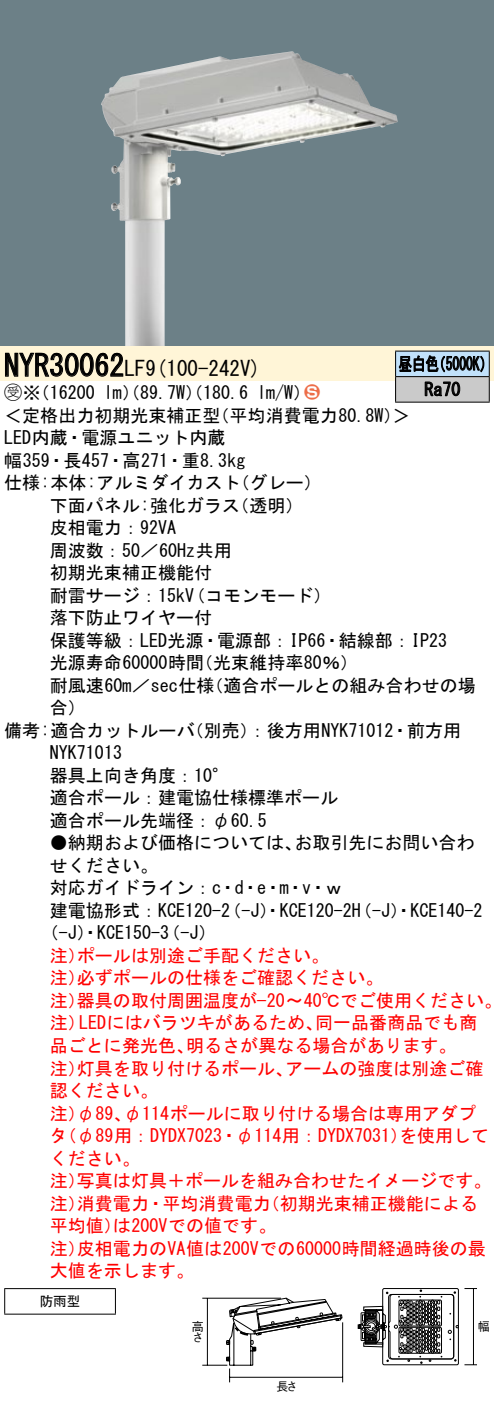
<style>
.page{position:relative;width:494px;height:1402px;background:#fff}
.page>*{position:absolute;margin:0;border:0;box-sizing:border-box;transform-origin:0 0}
.t1{font:30px "MS Gothic";color:#000}
.t2{font:21px "MS Gothic";color:#000}
.t3{font:18px/22.5px "MS Gothic";color:#000}
.t4{font:18px/22.5px "MS Gothic";color:#f00}
.t5{font:18px/25.5px "MS Gothic";color:#000;scale:.75 1}
.t6{font:18px "Ford Classification 1";color:#ed6d48}
.t7{font:13.5px "MS Gothic";color:#000}
.t8{font:12px "Gothic BBB Pro Medium 90 pv RKSJ H";color:#000}
.t9{font:12px "Gothic BBB Pro Medium 90 pv RKSJ V";color:#000}
.s1{font-family:"Ford Classification 1"}
.s2{color:#fff}
</style>
<div class="page">
<div style="left:0;top:0;width:493px;height:346px;background:#6c8087"></div>
<img style="left:101px;top:51px;width:190px;height:295px">
<div style="left:0;top:346px;width:493px;height:34px;background:#fff5d7"></div>
<svg style="left:5px;top:352px;width:118px;height:25px"></svg>
<hr style="left:4px;top:1287px;width:112px;height:1px;background:#000">
<svg style="left:4px;top:1288px;width:1px;height:25px"></svg>
<svg style="left:115px;top:1288px;width:1px;height:25px"></svg>
<hr style="left:4px;top:1313px;width:112px;height:1px;background:#000">
<hr style="left:395px;top:350px;width:94px;height:1px;background:#000">
<hr style="left:395px;top:401px;width:94px;height:1px;background:#000">
<svg style="left:394px;top:351px;width:95px;height:50px;background:#97a2aa"></svg>
<hr style="left:342px;top:1322px;width:1px;height:60px;background:#000">
<svg style="left:464px;top:1364px;width:12px;height:1px"></svg>
<hr style="left:472px;top:1288px;width:1px;height:76px;background:#000">
<svg style="left:357px;top:1288px;width:101px;height:77px"></svg>
<svg style="left:202px;top:1297px;width:140px;height:85px"></svg>
<h1 class="t1" style="left:4px;top:350px;width:122px">NYR30062</h1>
<p class="t2" style="left:124px;top:358px;width:138px">LF (9 100-242 (V</p>
<p class="t3" style="left:4px;top:381px;width:92px"><span class="s1">B</span>※（16200</p>
<p class="t3" style="left:104px;top:381px;width:145px">lm）（89.7 ）（W 180.6</p>
<p class="t3" style="left:257px;top:381px;width:55px">l m (W/</p>
<p class="t6" style="left:304px;top:383px;width:17px">2<span class="s2">3</span></p>
<p class="t5" style="left:424px;top:351px;width:49px;text-indent:-26px">昼白色<br>Ra70</p>
<p class="t5" style="left:432px;top:351px;width:82px">（5000 (K</p>
<p class="t3" style="left:4px;top:404px;width:217px">＜定格出力初期光束補正型</p>
<p class="t3" style="left:4px;top:426px;width:223px">LED内蔵・電源ユニット内蔵</p>
<p class="t3" style="left:4px;top:449px;width:242px">幅359・長457・高271・重8.3kg</p>
<p class="t3" style="left:232px;top:471px;width:91px">（グレー(</p>
<p class="t3" style="left:211px;top:404px;width:200px">（平均消費電力80.8 &lt;(W</p>
<p class="t3" style="left:231px;top:471px;width:73px;text-indent:-227px">仕様:本体:アルミダイカスト<br>（透明(</p>
<p class="t3" style="left:50px;top:494px;width:192px">下面パネル:強化ガラス</p>
<p class="t3" style="left:50px;top:516px;width:128px">皮相電力：92VA</p>
<p class="t3" style="left:50px;top:539px;width:183px">周波数：50／60Hz共用</p>
<p class="t3" style="left:50px;top:561px;width:164px">初期光束補正機能付</p>
<p class="t3" style="left:187px;top:584px;width:145px">（コモンモード(</p>
<p class="t3" style="left:50px;top:584px;width:146px">耐雷サージ：15kV</p>
<p class="t3" style="left:50px;top:606px;width:164px">落下防止ワイヤー付</p>
<p class="t3" style="left:50px;top:629px;width:398px">保護等級：LED光源・電源部：IP66・結線部：IP23</p>
<p class="t3" style="left:195px;top:651px;width:164px">（光束維持率80％(</p>
<p class="t3" style="left:50px;top:651px;width:156px">光源寿命60000時間</p>
<p class="t3" style="left:205px;top:674px;width:271px">（適合ポールとの組み合わせの場</p>
<p class="t3" style="left:50px;top:674px;width:166px">耐風速60 ／m sec仕様</p>
<p class="t3" style="left:50px;top:696px;width:37px">合(</p>
<p class="t3" style="left:185px;top:719px;width:277px">（別売：）後方用NYK71012・前方用</p>
<p class="t3" style="left:4px;top:719px;width:192px">備考:適合カットルーバ</p>
<p class="t3" style="left:50px;top:741px;width:73px">NYK71013</p>
<p class="t3" style="left:50px;top:764px;width:181px">器具上向き角度：10°</p>
<p class="t3" style="left:50px;top:786px;width:289px">適合ポール：建電協仕様標準ポール</p>
<p class="t3" style="left:50px;top:809px;width:218px">適合ポール先端径：φ60.5</p>
<p class="t3" style="left:294px;top:831px;width:182px">お取引先にお問い合わ</p>
<p class="t3" style="left:50px;top:831px;width:253px">●納期および価格については、</p>
<p class="t3" style="left:50px;top:854px;width:109px">せください。</p>
<p class="t3" style="left:50px;top:876px;width:294px">対応ガイドライン：・c ・d ・e ・m ・v ｗ</p>
<p class="t3" style="left:223px;top:899px;width:260px">（ J- ）・KCE120-2（H J- ）・KCE140-2</p>
<p class="t3" style="left:162px;top:899px;width:69px;text-indent:-113px">建電協形式：KCE120-2（ (J-</p>
<p class="t3" style="left:41px;top:921px;width:130px">（ J- ）・KCE150-3</p>
<p class="t4" style="left:77px;top:944px;width:253px">ポールは別途ご手配ください。</p>
<p class="t4" style="left:77px;top:944px;width:307px;text-indent:-27px">注）<br>必ずポールの仕様をご確認ください。</p>
<p class="t4" style="left:77px;top:966px;width:426px;text-indent:-27px">注）<br>器具の取付周囲温度が−20〜40℃でご使用ください。</p>
<p class="t4" style="left:50px;top:989px;width:37px">注）</p>
<p class="t4" style="left:79px;top:1011px;width:245px">LEDにはバラツキがあるため、</p>
<p class="t4" style="left:315px;top:1011px;width:163px">同一品番商品でも商</p>
<p class="t4" style="left:50px;top:1011px;width:37px">注）</p>
<p class="t4" style="left:50px;top:1034px;width:145px">品ごとに発光色、</p>
<p class="t4" style="left:186px;top:1034px;width:272px">明るさが異なる場合があります。</p>
<p class="t4" style="left:77px;top:1056px;width:217px">灯具を取り付けるポール、</p>
<p class="t4" style="left:285px;top:1056px;width:200px">アームの強度は別途ご確</p>
<p class="t4" style="left:50px;top:1056px;width:37px">注）</p>
<p class="t4" style="left:50px;top:1079px;width:109px">認ください。</p>
<p class="t4" style="left:50px;top:1101px;width:427px">注 φ） 89 φ、 114ポールに取り付ける場合は専用アダプ</p>
<p class="t4" style="left:399px;top:1124px;width:91px">を使用して</p>
<p class="t4" style="left:50px;top:1124px;width:359px">（タ φ89用：DYDX7023・φ114用：DYDX7031）ください。</p>
<p class="t4" style="left:77px;top:1169px;width:415px">写真は灯具＋ポールを組み合わせたイメージです。</p>
<p class="t4" style="left:50px;top:1169px;width:37px">注）</p>
<p class="t4" style="left:261px;top:1191px;width:217px">（初期光束補正機能による</p>
<p class="t4" style="left:77px;top:1191px;width:195px">消費電力・平均消費電力</p>
<p class="t4" style="left:50px;top:1191px;width:37px">注）</p>
<p class="t4" style="left:50px;top:1214px;width:228px">平均値は） 200Vでの値です。</p>
<p class="t4" style="left:77px;top:1236px;width:410px">皮相電力のVA値は200Vでの60000時間経過時後の最</p>
<p class="t4" style="left:50px;top:1236px;width:145px">注）<br>大値を示します。</p>
<p class="t7" style="left:40px;top:1294px;width:42px">防雨型</p>
<p class="t9" style="left:192px;top:1316px;width:13px">高</p>
<p class="t8" style="left:477px;top:1316px;width:13px">幅</p>
<p class="t9" style="left:192px;top:1327px;width:11px">さ</p>
<p class="t8" style="left:276px;top:1376px;width:23px">長さ</p>
</div>
